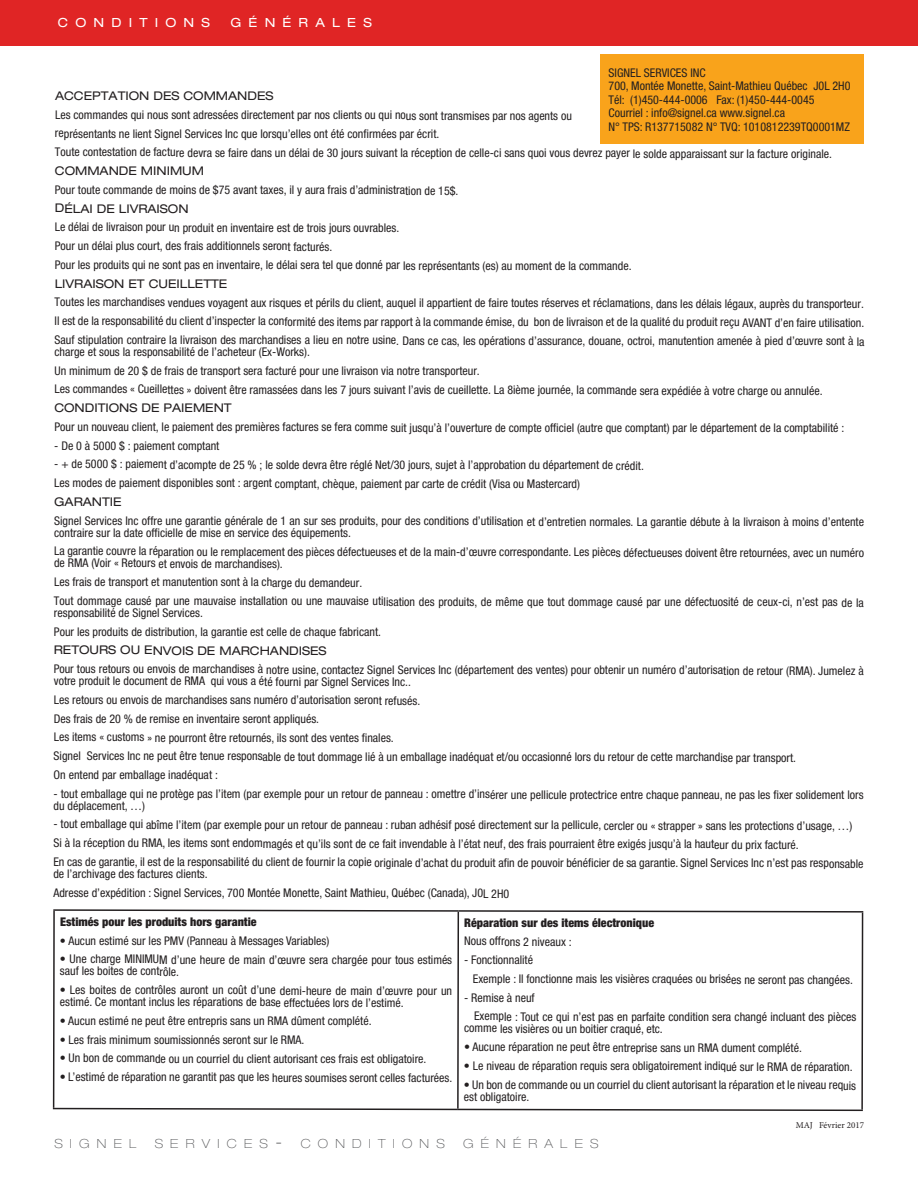
<style>
.page{position:relative;width:918px;height:1188px;background:#fff}
.page>*{position:absolute;margin:0;border:0;box-sizing:border-box;transform-origin:0 0}
.t1{font:100 expanded 12.6px "Helvetica Neue";letter-spacing:.57em;color:#57585a}
.t2{font:expanded 12.6px "Helvetica Neue";letter-spacing:.57em;color:#fff}
.t3{font:condensed 12px/13.5px "Helvetica Neue";letter-spacing:-.005em;color:#231f20}
.t4{font:expanded 12px "Helvetica Neue";letter-spacing:-.005em;color:#231f20}
.t5{font:900 condensed 12px "Helvetica Neue";letter-spacing:-.005em;color:#231f20}
.t6{font:9px "Minion Pro";color:#231f20}
.s1{font-size:18px}
</style>
<div class="page">
<div style="left:0;top:0;width:917px;height:45px;background:#e02525"></div>
<hr style="left:53px;top:911px;width:2px;height:197px;background:#231f20">
<svg style="left:53px;top:909px;width:811px;height:4px"></svg>
<hr style="left:457px;top:912px;width:2px;height:197px;background:#231f20">
<hr style="left:861px;top:913px;width:2px;height:197px;background:#231f20">
<svg style="left:52px;top:1107px;width:811px;height:5px"></svg>
<div style="left:600px;top:54px;width:264px;height:89px;background:#f9a31b"></div>
<p class="t2" style="left:58px;top:15px;width:154px">CONDITIONS</p>
<p class="t2" style="left:230px;top:15px;width:143px">GÉNÉRALES</p>
<p class="t3" style="left:609px;top:66px;width:243px">SIGNEL SERVICES INC<br>700, Montée Monette, Saint-Mathieu Québec J0L 2H0<br>Tél: (1)450-444-0006 Fax: (1)450-444-0045<br>Courriel : info@signel.ca www.signel.ca<br>N° TPS: R137715082 N° TVQ: 1010812239TQ0001MZ</p>
<p class="t4" style="left:55px;top:89px;width:220px">ACCEPTATION DES COMMANDES</p>
<p class="t3" style="left:55px;top:108px;width:518px">Les commandes qui nous sont adressées directement par nos clients ou qui nous sont transmises par nos agents ou</p>
<p class="t3" style="left:55px;top:127px;width:386px">représentants ne lient Signel Services Inc que lorsqu’elles ont été confirmées par écrit.</p>
<p class="t3" style="left:55px;top:146px;width:779px">Toute contestation de facture devra se faire dans un délai de 30 jours suivant la réception de celle-ci sans quoi vous devrez payer le solde apparaissant sur la facture originale.</p>
<p class="t4" style="left:55px;top:164px;width:151px">COMMANDE MINIMUM</p>
<p class="t3" style="left:55px;top:183px;width:405px">Pour toute commande de moins de $75 avant taxes, il y aura frais d’administration de 15$.</p>
<p class="t4" style="left:55px;top:201px;width:135px">DÉLAI DE LIVRAISON</p>
<p class="t3" style="left:55px;top:221px;width:346px">Le délai de livraison pour un produit en inventaire est de trois jours ouvrables.</p>
<p class="t3" style="left:55px;top:239px;width:279px">Pour un délai plus court, des frais additionnels seront facturés.</p>
<p class="t3" style="left:55px;top:258px;width:578px">Pour les produits qui ne sont pas en inventaire, le délai sera tel que donné par les représentants (es) au moment de la commande.</p>
<p class="t4" style="left:55px;top:276px;width:174px">LIVRAISON ET CUEILLETTE</p>
<p class="t3" style="left:55px;top:296px;width:811px">Toutes les marchandises vendues voyagent aux risques et périls du client, auquel il appartient de faire toutes réserves et réclamations, dans les délais légaux, auprès du transporteur.</p>
<p class="t3" style="left:55px;top:315px;width:811px">Il est de la responsabilité du client d’inspecter la conformité des items par rapport à la commande émise, du bon de livraison et de la qualité du produit reçu AVANT d’en faire utilisation.</p>
<p class="t3" style="left:55px;top:335px;width:812px;line-height:11.4px">Sauf stipulation contraire la livraison des marchandises a lieu en notre usine. Dans ce cas, les opérations d’assurance, douane, octroi, manutention amenée à pied d’œuvre sont à la charge et sous la responsabilité de l’acheteur (Ex-Works).</p>
<p class="t3" style="left:54px;top:364px;width:427px">Un minimum de 20 $ de frais de transport sera facturé pour une livraison via notre transporteur.</p>
<p class="t3" style="left:54px;top:383px;width:770px">Les commandes « Cueillettes » doivent être ramassées dans les 7 jours suivant l’avis de cueillette. La 8ième journée, la commande sera expédiée à votre charge ou annulée.</p>
<p class="t4" style="left:54px;top:401px;width:179px">CONDITIONS DE PAIEMENT</p>
<p class="t3" style="left:54px;top:421px;width:792px">Pour un nouveau client, le paiement des premières factures se fera comme suit jusqu’à l’ouverture de compte officiel (autre que comptant) par le département de la comptabilité :</p>
<p class="t3" style="left:54px;top:439px;width:167px">- De 0 à 5000 $ : paiement comptant</p>
<p class="t3" style="left:54px;top:458px;width:591px">- + de 5000 $ : paiement d’acompte de 25 % ; le solde devra être réglé Net/30 jours, sujet à l’approbation du département de crédit.</p>
<p class="t3" style="left:54px;top:477px;width:527px">Les modes de paiement disponibles sont : argent comptant, chèque, paiement par carte de crédit (Visa ou Mastercard)</p>
<p class="t4" style="left:54px;top:494px;width:69px">GARANTIE</p>
<p class="t3" style="left:54px;top:515px;width:811px;line-height:11.4px">Signel Services Inc offre une garantie générale de 1 an sur ses produits, pour des conditions d’utilisation et d’entretien normales. La garantie débute à la livraison à moins d’entente contraire sur la date officielle de mise en service des équipements.</p>
<p class="t3" style="left:54px;top:546px;width:812px;line-height:11.4px">La garantie couvre la réparation ou le remplacement des pièces défectueuses et de la main-d’œuvre correspondante. Les pièces défectueuses doivent être retournées, avec un numéro de RMA (Voir « Retours et envois de marchandises).</p>
<p class="t3" style="left:54px;top:575px;width:310px">Les frais de transport et manutention sont à la charge du demandeur.</p>
<p class="t3" style="left:54px;top:596px;width:812px;line-height:11.2px">Tout dommage causé par une mauvaise installation ou une mauvaise utilisation des produits, de même que tout dommage causé par une défectuosité de ceux-ci, n’est pas de la responsabilité de Signel Services.</p>
<p class="t3" style="left:54px;top:625px;width:329px">Pour les produits de distribution, la garantie est celle de chaque fabricant.</p>
<p class="t4" style="left:54px;top:643px;width:274px">RETOURS OU ENVOIS DE MARCHANDISES</p>
<p class="t3" style="left:54px;top:664px;width:811px;line-height:11.6px">Pour tous retours ou envois de marchandises à notre usine, contactez Signel Services Inc (département des ventes) pour obtenir un numéro d’autorisation de retour (RMA). Jumelez à votre produit le document de RMA qui vous a été fourni par Signel Services Inc..</p>
<p class="t3" style="left:54px;top:693px;width:368px">Les retours ou envois de marchandises sans numéro d’autorisation seront refusés.</p>
<p class="t3" style="left:54px;top:712px;width:267px">Des frais de 20 % de remise en inventaire seront appliqués.</p>
<p class="t3" style="left:54px;top:731px;width:342px">Les items « customs » ne pourront être retournés, ils sont des ventes finales.</p>
<p class="t3" style="left:54px;top:750px;width:744px">Signel Services Inc ne peut être tenue responsable de tout dommage lié à un emballage inadéquat et/ou occasionné lors du retour de cette marchandise par transport.</p>
<p class="t3" style="left:54px;top:768px;width:166px">On entend par emballage inadéquat :</p>
<p class="t3" style="left:54px;top:789px;width:812px;line-height:11.1px">- tout emballage qui ne protège pas l’item (par exemple pour un retour de panneau : omettre d’insérer une pellicule protectrice entre chaque panneau, ne pas les fixer solidement lors du déplacement, …)</p>
<p class="t3" style="left:53px;top:818px;width:800px">- tout emballage qui abîme l’item (par exemple pour un retour de panneau : ruban adhésif posé directement sur la pellicule, cercler ou « strapper » sans les protections d’usage, …)</p>
<p class="t3" style="left:53px;top:837px;width:747px">Si à la réception du RMA, les items sont endommagés et qu’ils sont de ce fait invendable à l’état neuf, des frais pourraient être exigés jusqu’à la hauteur du prix facturé.</p>
<p class="t3" style="left:53px;top:857px;width:812px;line-height:11.2px">En cas de garantie, il est de la responsabilité du client de fournir la copie originale d’achat du produit afin de pouvoir bénéficier de sa garantie. Signel Services Inc n’est pas responsable de l’archivage des factures clients.</p>
<p class="t3" style="left:53px;top:886px;width:457px">Adresse d’expédition : Signel Services, 700 Montée Monette, Saint Mathieu, Québec (Canada), J0L 2H0</p>
<p class="t5" style="left:60px;top:914px;width:198px">Estimés pour les produits hors garantie</p>
<p class="t3" style="left:60px;top:934px;width:271px">• Aucun estimé sur les PMV (Panneau à Messages Variables)</p>
<p class="t3" style="left:60px;top:954px;width:394px;line-height:11.7px">• Une charge MINIMUM d’une heure de main d’œuvre sera chargée pour tous estimés sauf les boites de contrôle.</p>
<p class="t3" style="left:60px;top:984px;width:394px;line-height:12px">• Les boites de contrôles auront un coût d’une demi-heure de main d’œuvre pour un estimé. Ce montant inclus les réparations de base effectuées lors de l’estimé.</p>
<p class="t3" style="left:60px;top:1014px;width:313px">• Aucun estimé ne peut être entrepris sans un RMA dûment complété.</p>
<p class="t3" style="left:60px;top:1033px;width:246px">• Les frais minimum soumissionnés seront sur le RMA.</p>
<p class="t3" style="left:60px;top:1052px;width:368px">• Un bon de commande ou un courriel du client autorisant ces frais est obligatoire.</p>
<p class="t3" style="left:60px;top:1070px;width:394px">• L’estimé de réparation ne garantit pas que les heures soumises seront celles facturées.</p>
<p class="t5" style="left:464px;top:915px;width:191px">Réparation sur des items électronique</p>
<p class="t3" style="left:464px;top:934px;width:109px">Nous offrons 2 niveaux :</p>
<p class="t3" style="left:464px;top:953px;width:70px">- Fonctionnalité</p>
<p class="t3" style="left:473px;top:972px;width:382px">Exemple : Il fonctionne mais les visières craquées ou brisées ne seront pas changées.</p>
<p class="t3" style="left:464px;top:991px;width:72px">- Remise à neuf</p>
<p class="t3" style="left:464px;top:1011px;width:394px;line-height:11.9px;text-indent:10px">Exemple : Tout ce qui n’est pas en parfaite condition sera changé incluant des pièces comme les visières ou un boitier craqué, etc.</p>
<p class="t3" style="left:464px;top:1040px;width:339px">• Aucune réparation ne peut être entreprise sans un RMA dument complété.</p>
<p class="t3" style="left:464px;top:1059px;width:390px">• Le niveau de réparation requis sera obligatoirement indiqué sur le RMA de réparation.</p>
<p class="t3" style="left:464px;top:1079px;width:394px;line-height:11.6px">• Un bon de commande ou un courriel du client autorisant la réparation et le niveau requis est obligatoire.</p>
<p class="t1" style="left:54px;top:1136px;width:83px">SIGNEL</p>
<p class="t1" style="left:155px;top:1136px;width:292px">SERVICES<span class="s1">-</span> CONDITIONS</p>
<p class="t1" style="left:463px;top:1136px;width:137px">GÉNÉRALES</p>
<p class="t6" style="left:796px;top:1119px;width:70px">MAJ Février 2017</p>
</div>
